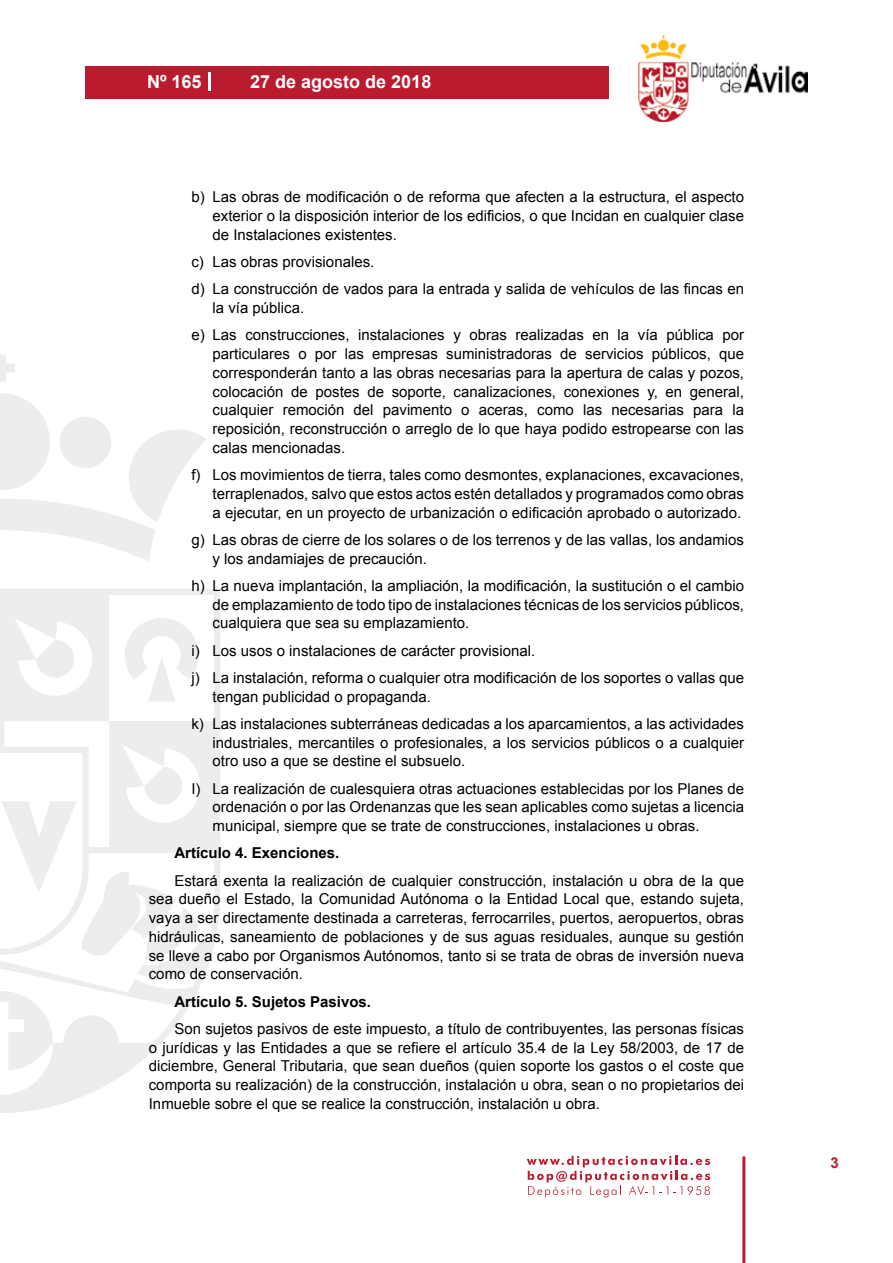
<style>
.page{position:relative;width:893px;height:1263px;background:#fff}
.page>*{position:absolute;margin:0;border:0;box-sizing:border-box;transform-origin:0 0}
.t1{font:700 18px "Arial";color:#fff}
.t2{font:15px/18.8px "Arial";color:#000;text-align:justify}
.t3{font:700 15px "Arial";color:#000}
.t4{font:700 15px "Arial";color:#ba1b2f}
</style>
<div class="page">
<svg style="left:527px;top:1156px;width:183px;height:41px"></svg>
<div style="left:85px;top:66px;width:523px;height:33px;background:#ba1b2f"></div>
<img style="left:638px;top:36px;width:170px;height:86px">
<hr style="left:742px;top:1156px;width:3px;height:107px;background:#ba1b2f">
<svg style="left:208px;top:72px;width:2px;height:18px"></svg>
<svg style="left:0;top:355px;width:15px;height:27px"></svg>
<svg style="left:0;top:393px;width:206px;height:168px"></svg>
<svg style="left:0;top:589px;width:220px;height:524px"></svg>
<svg style="left:36px;top:640px;width:40px;height:40px"></svg>
<svg style="left:125px;top:618px;width:74px;height:83px"></svg>
<svg style="left:0;top:991px;width:53px;height:79px"></svg>
<svg style="left:1px;top:767px;width:198px;height:192px"></svg>
<p class="t1" style="left:147px;top:69px;width:56px">Nº 165</p>
<p class="t1" style="left:250px;top:69px;width:183px">27 de agosto de 2018</p>
<p class="t2" style="left:213px;top:188px;width:533px;text-indent:-21px">b) Las obras de modificación o de reforma que afecten a la estructura, el aspecto exterior o la disposición interior de los edificios, o que Incidan en cualquier clase de Instalaciones existentes.</p>
<p class="t2" style="left:191px;top:248px;width:554px;line-height:27.3px">c) Las obras provisionales.<br>d) La construcción de vados para la entrada y salida de vehículos de las fincas en</p>
<p class="t2" style="left:191px;top:294px;width:554px;line-height:27.3px;text-indent:21px">la vía pública.<br>e) Las construcciones, instalaciones y obras realizadas en la vía pública por</p>
<p class="t2" style="left:213px;top:345px;width:533px">particulares o por las empresas suministradoras de servicios públicos, que corresponderán tanto a las obras necesarias para la apertura de calas y pozos, colocación de postes de soporte, canalizaciones, conexiones y, en general, cualquier remoción del pavimento o aceras, como las necesarias para la reposición, reconstrucción o arreglo de lo que haya podido estropearse con las calas mencionadas.</p>
<p class="t2" style="left:213px;top:466px;width:533px;text-indent:-21px">f) Los movimientos de tierra, tales como desmontes, explanaciones, excavaciones, terraplenados, salvo que estos actos estén detallados y programados como obras a ejecutar, en un proyecto de urbanización o edificación aprobado o autorizado.</p>
<p class="t2" style="left:213px;top:530px;width:533px;text-indent:-21px">g) Las obras de cierre de los solares o de los terrenos y de las vallas, los andamios y los andamiajes de precaución.</p>
<p class="t2" style="left:213px;top:576px;width:533px;text-indent:-21px">h) La nueva implantación, la ampliación, la modificación, la sustitución o el cambio de emplazamiento de todo tipo de instalaciones técnicas de los servicios públicos, cualquiera que sea su emplazamiento.</p>
<p class="t2" style="left:191px;top:637px;width:554px;line-height:27.3px">i) Los usos o instalaciones de carácter provisional.<br>j) La instalación, reforma o cualquier otra modificación de los soportes o vallas que</p>
<p class="t2" style="left:191px;top:683px;width:554px;line-height:27.3px;text-indent:21px">tengan publicidad o propaganda.<br>k) Las instalaciones subterráneas dedicadas a los aparcamientos, a las actividades</p>
<p class="t2" style="left:213px;top:733px;width:533px">industriales, mercantiles o profesionales, a los servicios públicos o a cualquier otro uso a que se destine el subsuelo.</p>
<p class="t2" style="left:213px;top:779px;width:533px;text-indent:-21px">I) La realización de cualesquiera otras actuaciones establecidas por los Planes de ordenación o por las Ordenanzas que les sean aplicables como sujetas a licencia municipal, siempre que se trate de construcciones, instalaciones u obras.</p>
<p class="t3" style="left:174px;top:843px;width:167px">Artículo 4. Exenciones.</p>
<p class="t2" style="left:149px;top:871px;width:597px;text-indent:26px">Estará exenta la realización de cualquier construcción, instalación u obra de la que sea dueño el Estado, la Comunidad Autónoma o la Entidad Local que, estando sujeta, vaya a ser directamente destinada a carreteras, ferrocarriles, puertos, aeropuertos, obras hidráulicas, saneamiento de poblaciones y de sus aguas residuales, aunque su gestión se lleve a cabo por Organismos Autónomos, tanto si se trata de obras de inversión nueva como de conservación.</p>
<p class="t3" style="left:174px;top:991px;width:198px">Artículo 5. Sujetos Pasivos.</p>
<p class="t2" style="left:149px;top:1019px;width:597px;text-indent:26px">Son sujetos pasivos de este impuesto, a título de contribuyentes, las personas físicas o jurídicas y las Entidades a que se refiere el artículo 35.4 de la Ley 58/2003, de 17 de diciembre, General Tributaria, que sean dueños (quien soporte los gastos o el coste que comporta su realización) de la construcción, instalación u obra, sean o no propietarios dei Inmueble sobre el que se realice la construcción, instalación u obra.</p>
<p class="t4" style="left:831px;top:1153px;width:10px">3</p>
</div>
